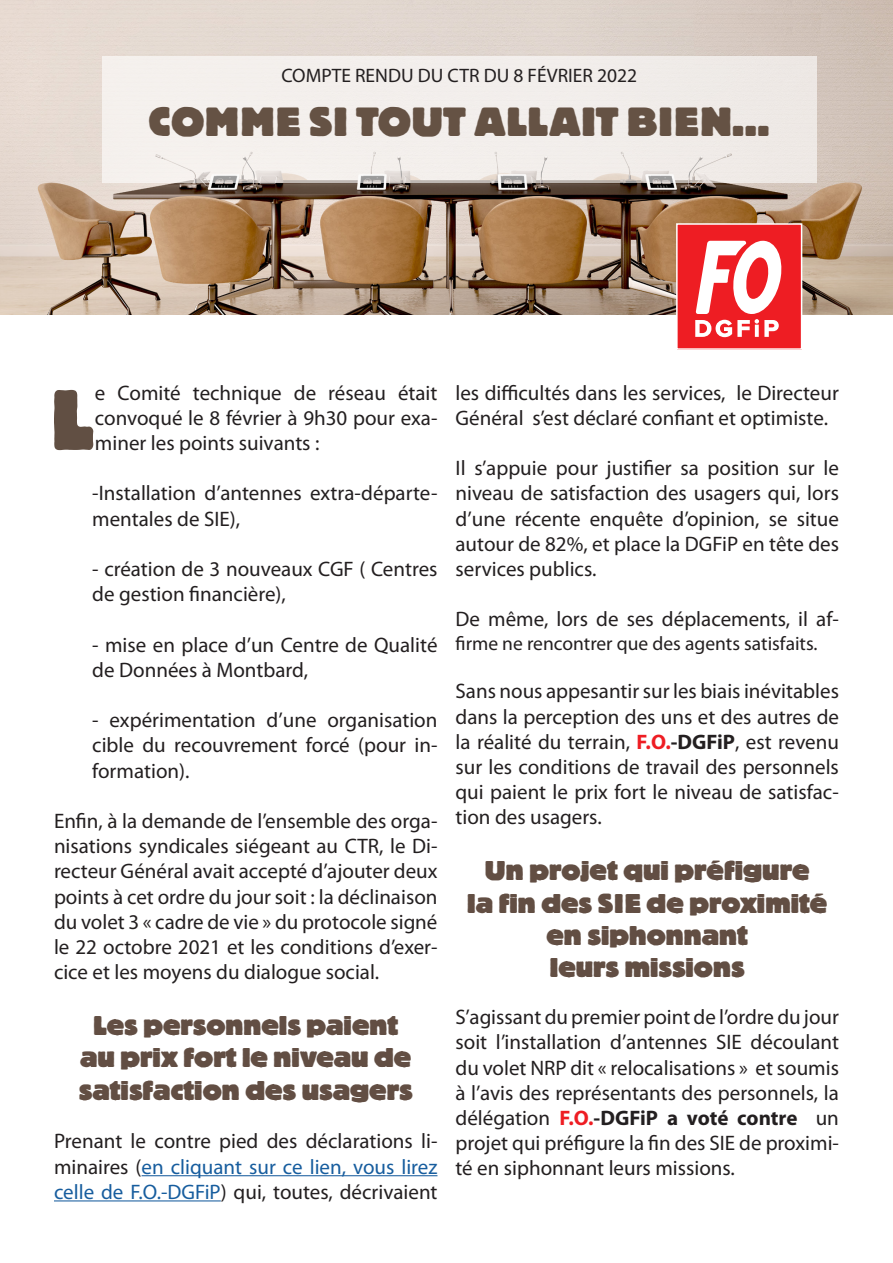
<style>
.page{position:relative;width:893px;height:1263px;background:#fff}
.page>*{position:absolute;margin:0;border:0;box-sizing:border-box;transform-origin:0 0}
.t1{font:800 84.75px "Block BE";color:#614f43}
.t2{font:800 40.5px "Block BE";letter-spacing:.02em;color:#655244}
.t3{font:800 27px "Block BE";color:#624e43}
.t4{font:21px/25.2px "Myriad Pro";color:#231f20;text-align:justify}
.t5{font:19.5px "Myriad Pro";color:#231f20}
.s1{color:#175d9e}
.s2{font-weight:700;color:#ee1d23}
.s3{font-weight:700}
</style>
<div class="page">
<hr style="left:142px;top:1175px;width:295px;height:1px;background:#175d9e">
<hr style="left:54px;top:1200px;width:167px;height:1px;background:#175d9e">
<img style="left:0;top:0;width:893px;height:315px">
<div style="left:677px;top:224px;width:125px;height:125px;background:#ee1d23"></div>
<svg style="left:695px;top:241px;width:87px;height:96px"></svg>
<div style="left:676px;top:223px;width:126px;height:127px;border:2px solid #fff"></div>
<div style="left:102px;top:56px;width:714px;height:127px;background:#f2eeeb"></div>
<p class="t5" style="left:281px;top:64px;width:357px">COMPTE RENDU DU CTR DU 8 FÉVRIER 2022</p>
<p class="t2" style="left:149px;top:99px;width:623px">COMME SI TOUT ALLAIT BIEN...</p>
<p class="t1" style="left:51px;top:373px;width:46px">L</p>
<p class="t4" style="left:95px;top:380px;width:344px">e Comité technique de réseau était convoqué le 8 février à 9h30 pour exa&shy;miner les points suivants :</p>
<p class="t4" style="left:92px;top:480px;width:347px">-Installation d’antennes extra-départe&shy;mentales de SIE),</p>
<p class="t4" style="left:92px;top:556px;width:347px">- création de 3 nouveaux CGF ( Centres de gestion financière),</p>
<p class="t4" style="left:92px;top:632px;width:347px">- mise en place d’un Centre de Qualité de Données à Montbard,</p>
<p class="t4" style="left:92px;top:707px;width:347px">- expérimentation d’une organisation cible du recouvrement forcé (pour in&shy;formation).</p>
<p class="t4" style="left:54px;top:808px;width:385px">Enfin, à la demande de l’ensemble des orga&shy;nisations syndicales siégeant au CTR, le Di&shy;recteur Général avait accepté d’ajouter deux points à cet ordre du jour soit : la déclinaison du volet 3 « cadre de vie » du protocole signé le 22 octobre 2021 et les conditions d’exer&shy;cice et les moyens du dialogue social.</p>
<p class="t3" style="left:93px;top:1010px;width:306px">Les personnels paient</p>
<p class="t3" style="left:80px;top:1043px;width:333px">au prix fort le niveau de</p>
<p class="t3" style="left:79px;top:1075px;width:335px">satisfaction des usagers</p>
<p class="t4" style="left:54px;top:1128px;width:385px">Prenant le contre pied des déclarations li&shy;minaires (<span class="s1">en cliquant sur ce lien, vous lirez celle de F.O.-DGFiP</span>) qui, toutes, décrivaient</p>
<p class="t4" style="left:455px;top:380px;width:385px">les difficultés dans les services, le Directeur<br>Général s’est déclaré confiant et optimiste.</p>
<p class="t4" style="left:455px;top:455px;width:385px">Il s’appuie pour justifier sa position sur le niveau de satisfaction des usagers qui, lors d’une récente enquête d’opinion, se situe autour de 82%, et place la DGFiP en tête des services publics.</p>
<p class="t4" style="left:455px;top:606px;width:385px">De même, lors de ses déplacements, il af-</p>
<p class="t5" style="left:455px;top:631px;width:364px">firme ne rencontrer que des agents satisfaits.</p>
<p class="t4" style="left:455px;top:678px;width:385px">Sans nous appesantir sur les biais inévitables dans la perception des uns et des autres de la réalité du terrain, <span class="s2">F.O.</span><span class="s3">-DGFiP</span>, est revenu sur les conditions de travail des personnels qui paient le prix fort le niveau de satisfac&shy;tion des usagers.</p>
<p class="t3" style="left:485px;top:856px;width:326px">Un projet qui préfigure</p>
<p class="t3" style="left:467px;top:888px;width:362px">la fin des SIE de proximité</p>
<p class="t3" style="left:546px;top:920px;width:203px">en siphonnant</p>
<p class="t3" style="left:550px;top:953px;width:196px">leurs missions</p>
<p class="t4" style="left:455px;top:1004px;width:385px">S’agissant du premier point de l’ordre du jour soit l’installation d’antennes SIE découlant du volet NRP dit « relocalisations » et soumis à l’avis des représentants des personnels, la délégation <span class="s2">F.O.</span><span class="s3">-DGFiP a voté contre</span> un projet qui préfigure la fin des SIE de proximi&shy;té en siphonnant leurs missions.</p>
</div>
